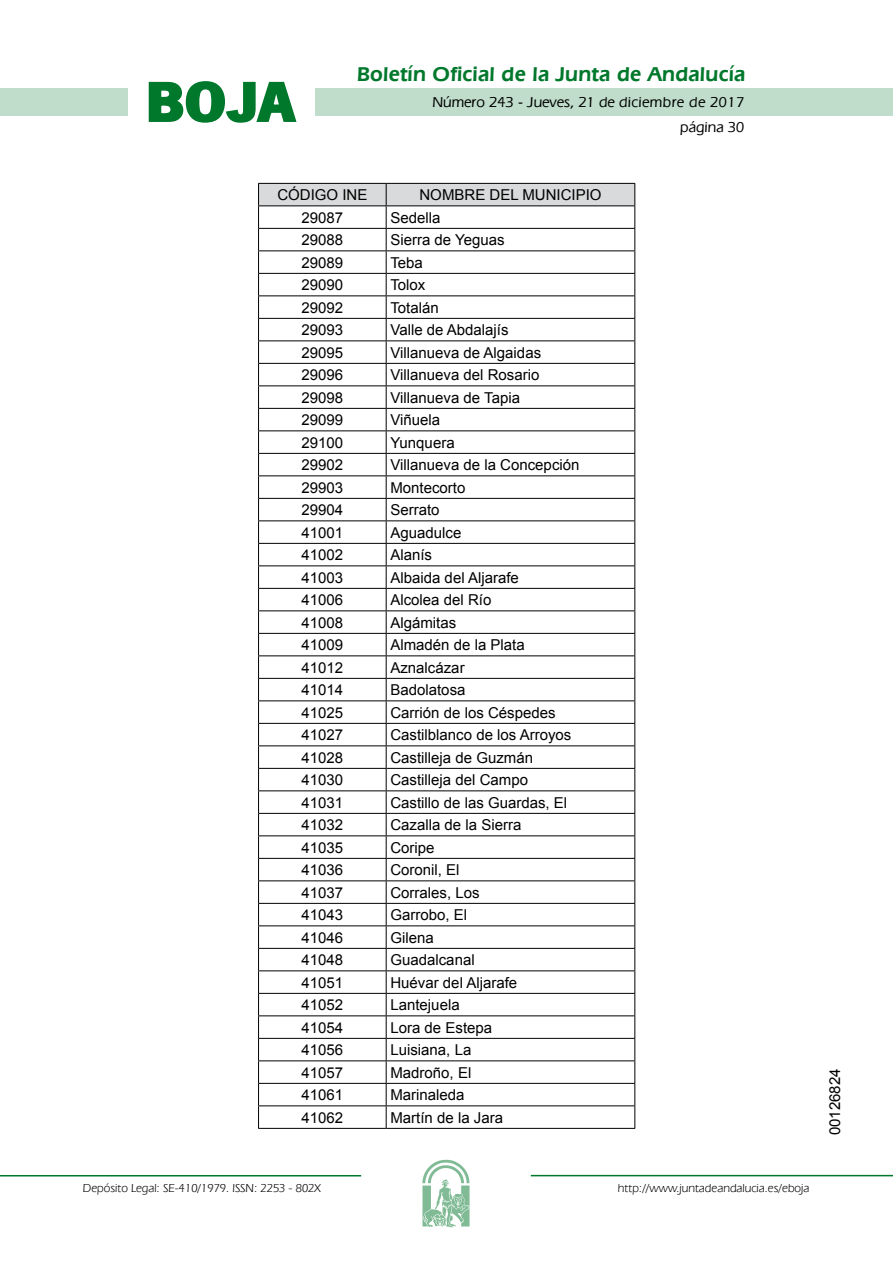
<style>
.page{position:relative;width:893px;height:1263px;background:#fff}
.page>*{position:absolute;margin:0;border:0;box-sizing:border-box;transform-origin:0 0}
.t1{font:700 57.75px "News Got T";color:#00782c;scale:1.14 1}
.t2{font:600 21px "Eras IT Cby BT";letter-spacing:.01em;color:#00782c}
.t3{font:15px "Arial";color:#000}
.t4{font:500 15px/24.5px "Eras IT Cby BT";color:#000;text-align:right}
.t5{font:12px "Eras IT Cby BT";color:#000}
</style>
<div class="page">
<div style="left:315px;top:88px;width:577px;height:28px;background:#bfddca"></div>
<div style="left:0;top:88px;width:128px;height:28px;background:#bfddca"></div>
<hr style="left:0;top:1175px;width:361px;height:2px;background:#00782c">
<svg style="left:422px;top:1159px;width:47px;height:68px"></svg>
<hr style="left:531px;top:1175px;width:361px;height:1px;background:#00782c">
<svg style="left:148px;top:81px;width:149px;height:42px"></svg>
<svg style="left:258px;top:183px;width:377px;height:945px"></svg>
<hr style="left:258px;top:1128px;width:128px;height:1px;background:#000">
<hr style="left:386px;top:1128px;width:249px;height:1px;background:#000">
<h1 class="t1" style="left:145px;top:68px;width:133px">BOJA</h1>
<h2 class="t2" style="left:357px;top:62px;width:390px">Boletín Oficial de la Junta de Andalucía</h2>
<p class="t4" style="left:432px;top:90px;width:313px">Número 243 - Jueves, 21 de diciembre de 2017 página 30</p>
<p class="t3" style="left:277px;top:185px;width:92px">CÓDIGO INE</p>
<p class="t3" style="left:419px;top:185px;width:183px">NOMBRE DEL MUNICIPIO</p>
<p class="t3" style="left:301px;top:207px;width:43px">29087</p>
<p class="t3" style="left:390px;top:207px;width:52px">Sedella</p>
<p class="t3" style="left:301px;top:230px;width:43px">29088</p>
<p class="t3" style="left:390px;top:230px;width:116px">Sierra de Yeguas</p>
<p class="t3" style="left:301px;top:252px;width:43px">29089</p>
<p class="t3" style="left:390px;top:252px;width:34px">Teba</p>
<p class="t3" style="left:301px;top:275px;width:43px">29090</p>
<p class="t3" style="left:390px;top:275px;width:37px">Tolox</p>
<p class="t3" style="left:301px;top:297px;width:43px">29092</p>
<p class="t3" style="left:390px;top:297px;width:50px">Totalán</p>
<p class="t3" style="left:301px;top:320px;width:43px">29093</p>
<p class="t3" style="left:390px;top:320px;width:120px">Valle de Abdalajís</p>
<p class="t3" style="left:301px;top:342px;width:43px">29095</p>
<p class="t3" style="left:390px;top:342px;width:152px">Villanueva de Algaidas</p>
<p class="t3" style="left:301px;top:365px;width:43px">29096</p>
<p class="t3" style="left:390px;top:365px;width:150px">Villanueva del Rosario</p>
<p class="t3" style="left:301px;top:387px;width:43px">29098</p>
<p class="t3" style="left:390px;top:387px;width:131px">Villanueva de Tapia</p>
<p class="t3" style="left:301px;top:410px;width:43px">29099</p>
<p class="t3" style="left:390px;top:410px;width:51px">Viñuela</p>
<p class="t3" style="left:301px;top:432px;width:43px">29100</p>
<p class="t3" style="left:390px;top:432px;width:66px">Yunquera</p>
<p class="t3" style="left:301px;top:455px;width:43px">29902</p>
<p class="t3" style="left:390px;top:455px;width:190px">Villanueva de la Concepción</p>
<p class="t3" style="left:301px;top:477px;width:43px">29903</p>
<p class="t3" style="left:390px;top:477px;width:77px">Montecorto</p>
<p class="t3" style="left:301px;top:500px;width:43px">29904</p>
<p class="t3" style="left:390px;top:500px;width:51px">Serrato</p>
<p class="t3" style="left:301px;top:522px;width:43px">41001</p>
<p class="t3" style="left:390px;top:522px;width:72px">Aguadulce</p>
<p class="t3" style="left:301px;top:545px;width:43px">41002</p>
<p class="t3" style="left:390px;top:545px;width:43px">Alanís</p>
<p class="t3" style="left:301px;top:567px;width:43px">41003</p>
<p class="t3" style="left:390px;top:567px;width:130px">Albaida del Aljarafe</p>
<p class="t3" style="left:301px;top:590px;width:43px">41006</p>
<p class="t3" style="left:390px;top:590px;width:102px">Alcolea del Río</p>
<p class="t3" style="left:301px;top:612px;width:43px">41008</p>
<p class="t3" style="left:390px;top:612px;width:67px">Algámitas</p>
<p class="t3" style="left:301px;top:635px;width:43px">41009</p>
<p class="t3" style="left:390px;top:635px;width:136px">Almadén de la Plata</p>
<p class="t3" style="left:301px;top:657px;width:43px">41012</p>
<p class="t3" style="left:390px;top:657px;width:76px">Aznalcázar</p>
<p class="t3" style="left:301px;top:680px;width:43px">41014</p>
<p class="t3" style="left:390px;top:680px;width:77px">Badolatosa</p>
<p class="t3" style="left:301px;top:702px;width:43px">41025</p>
<p class="t3" style="left:390px;top:702px;width:167px">Carrión de los Céspedes</p>
<p class="t3" style="left:301px;top:725px;width:43px">41027</p>
<p class="t3" style="left:390px;top:725px;width:182px">Castilblanco de los Arroyos</p>
<p class="t3" style="left:301px;top:747px;width:43px">41028</p>
<p class="t3" style="left:390px;top:747px;width:144px">Castilleja de Guzmán</p>
<p class="t3" style="left:301px;top:770px;width:43px">41030</p>
<p class="t3" style="left:390px;top:770px;width:139px">Castilleja del Campo</p>
<p class="t3" style="left:301px;top:792px;width:43px">41031</p>
<p class="t3" style="left:390px;top:792px;width:178px">Castillo de las Guardas, El</p>
<p class="t3" style="left:301px;top:815px;width:43px">41032</p>
<p class="t3" style="left:390px;top:815px;width:132px">Cazalla de la Sierra</p>
<p class="t3" style="left:301px;top:837px;width:43px">41035</p>
<p class="t3" style="left:390px;top:837px;width:46px">Coripe</p>
<p class="t3" style="left:301px;top:860px;width:43px">41036</p>
<p class="t3" style="left:390px;top:860px;width:71px">Coronil, El</p>
<p class="t3" style="left:301px;top:882px;width:43px">41037</p>
<p class="t3" style="left:390px;top:882px;width:91px">Corrales, Los</p>
<p class="t3" style="left:301px;top:905px;width:43px">41043</p>
<p class="t3" style="left:390px;top:905px;width:78px">Garrobo, El</p>
<p class="t3" style="left:301px;top:927px;width:43px">41046</p>
<p class="t3" style="left:390px;top:927px;width:45px">Gilena</p>
<p class="t3" style="left:301px;top:950px;width:43px">41048</p>
<p class="t3" style="left:390px;top:950px;width:86px">Guadalcanal</p>
<p class="t3" style="left:301px;top:972px;width:43px">41051</p>
<p class="t3" style="left:390px;top:972px;width:128px">Huévar del Aljarafe</p>
<p class="t3" style="left:301px;top:995px;width:43px">41052</p>
<p class="t3" style="left:390px;top:995px;width:71px">Lantejuela</p>
<p class="t3" style="left:301px;top:1017px;width:43px">41054</p>
<p class="t3" style="left:390px;top:1017px;width:103px">Lora de Estepa</p>
<p class="t3" style="left:301px;top:1040px;width:43px">41056</p>
<p class="t3" style="left:390px;top:1040px;width:82px">Luisiana, La</p>
<p class="t3" style="left:301px;top:1062px;width:43px">41057</p>
<p class="t3" style="left:390px;top:1062px;width:82px">Madroño, El</p>
<p class="t3" style="left:301px;top:1085px;width:43px">41061</p>
<p class="t3" style="left:390px;top:1085px;width:76px">Marinaleda</p>
<p class="t3" style="left:301px;top:1107px;width:43px">41062</p>
<p class="t3" style="left:390px;top:1107px;width:114px">Martín de la Jara</p>
<p class="t5" style="left:83px;top:1181px;width:239px">Depósito Legal: SE-410/1979. ISSN: 2253 - 802X</p>
<p class="t5" style="left:618px;top:1181px;width:193px">http://www.juntadeandalucia.es/eboja</p>
<p class="t3" style="left:825px;top:1135px;width:68px;rotate:-90deg">00126824</p>
</div>
